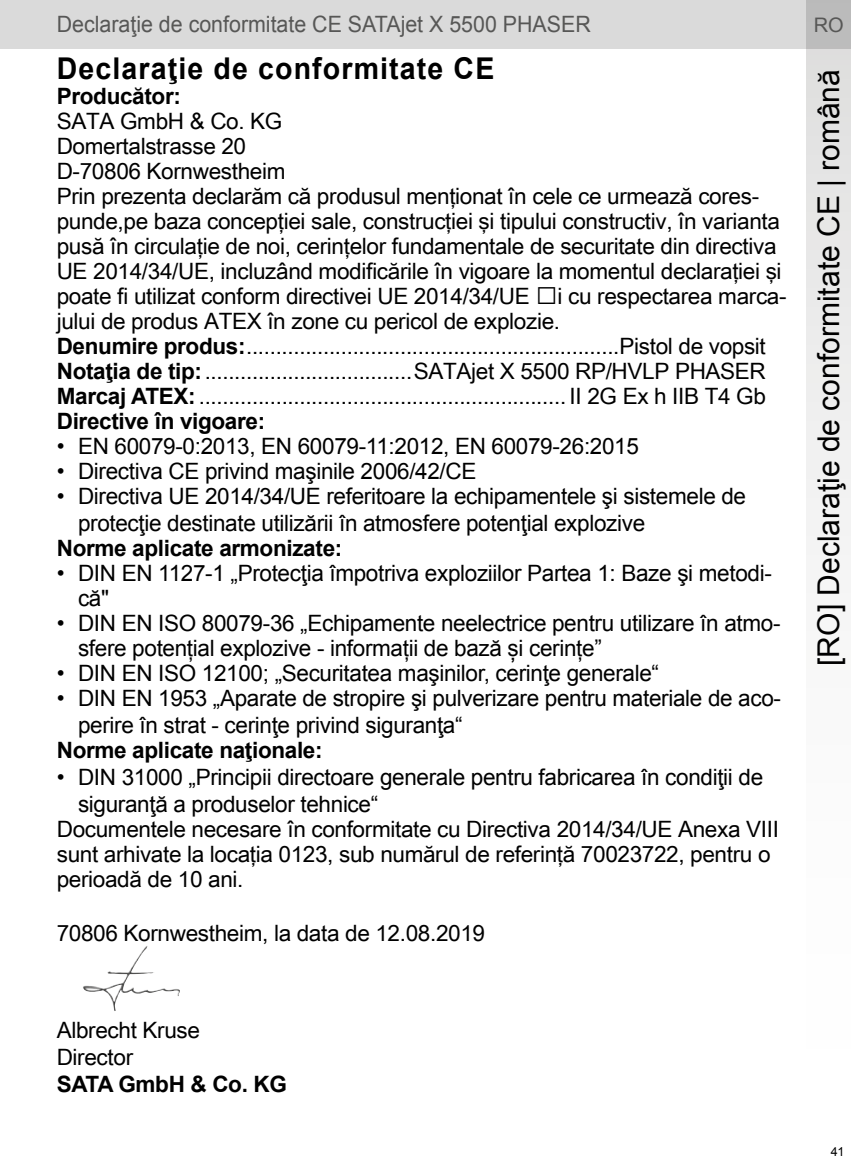
<style>
.page{position:relative;width:851px;height:1170px;background:#fff}
.page>*{position:absolute;margin:0;border:0;box-sizing:border-box;transform-origin:0 0}
.t1{font:30px "Arial";color:#000}
.t2{font:700 30px "Arial";letter-spacing:.04em;color:#000;scale:.95 1}
.t3{font:22.5px/25px "Arial Unicode MS";letter-spacing:-.015em;color:#000}
.t4{font:22.5px/27px "Arial";letter-spacing:-.015em;color:#000}
.t5{font:700 22.5px "Arial";letter-spacing:-.015em;color:#000}
.t6{font:22.5px "Arial";color:#575756;scale:.95 1}
.t7{font:20px "Arial";color:#575756}
.t8{font:12.5px "Arial";color:#000}
.s1{font-family:"Arial";font-weight:700}
</style>
<div class="page">
<div style="left:0;top:0;width:850px;height:49px;background:#dadada"></div>
<svg style="left:806px;top:0;width:44px;height:555px"></svg>
<img style="left:83px;top:946px;width:97px;height:65px">
<p class="t6" style="left:57px;top:10px;width:563px">Declaraţie de conformitate CE SATAjet X 5500 PHASER</p>
<p class="t7" style="left:813px;top:11px;width:31px">RO</p>
<h1 class="t2" style="left:57px;top:48px;width:462px">Declaraţie de conformitate CE</h1>
<p class="t5" style="left:57px;top:81px;width:126px">Producător:</p>
<p class="t3" style="left:57px;top:108px;width:731px">SATA GmbH &amp; Co. KG<br>Domertalstrasse 20<br>D-70806 Kornwestheim<br>Prin prezenta declarăm că produsul menţionat în cele ce urmează cores&shy;punde,pe baza concepţiei sale, construcţiei şi tipului constructiv, în varianta pusă în circulaţie de noi, cerinţelor fundamentale de securitate din directiva UE 2014/34/UE, incluzând modificările în vigoare la momentul declaraţiei şi poate fi utilizat conform directivei UE 2014/34/UE și cu respectarea marca&shy;jului de produs ATEX în zone cu pericol de explozie.<br><span class="s1">Denumire produs:</span>...............................................................Pistol de vopsit <span class="s1">Notaţia de tip:</span>...................................SATAjet X 5500 RP/HVLP PHASER <span class="s1">Marcaj ATEX:</span>.............................................................. II 2G Ex h IIB T4 Gb</p>
<p class="t5" style="left:57px;top:406px;width:210px">Directive în vigoare:</p>
<p class="t4" style="left:57px;top:432px;width:583px">• EN 60079-0:2013, EN 60079-11:2012, EN 60079-26:2015</p>
<p class="t4" style="left:57px;top:457px;width:421px">• Directiva CE privind maşinile 2006/42/CE</p>
<p class="t4" style="left:78px;top:482px;width:669px;text-indent:-21px">• Directiva UE 2014/34/UE referitoare la echipamentele şi sistemele de protecţie destinate utilizării în atmosfere potenţial explozive</p>
<p class="t5" style="left:57px;top:533px;width:287px">Norme aplicate armonizate:</p>
<p class="t4" style="left:78px;top:560px;width:695px;line-height:25px;text-indent:-21px">• DIN EN 1127-1 „Protecţia împotriva exploziilor Partea 1: Baze şi metodi&shy;că"</p>
<p class="t4" style="left:78px;top:610px;width:704px;line-height:25px;text-indent:-21px">• DIN EN ISO 80079-36 „Echipamente neelectrice pentru utilizare în atmo&shy;sfere potențial explozive - informații de bază și cerințe”</p>
<p class="t4" style="left:57px;top:659px;width:603px">• DIN EN ISO 12100; „Securitatea maşinilor, cerinţe generale“</p>
<p class="t4" style="left:78px;top:684px;width:704px;text-indent:-21px">• DIN EN 1953 „Aparate de stropire şi pulverizare pentru materiale de aco&shy;perire în strat - cerinţe privind siguranţa“</p>
<p class="t5" style="left:57px;top:735px;width:267px">Norme aplicate naţionale:</p>
<p class="t4" style="left:78px;top:763px;width:686px;text-indent:-21px">• DIN 31000 „Principii directoare generale pentru fabricarea în condiţii de siguranţă a produselor tehnice“</p>
<p class="t3" style="left:57px;top:816px;width:723px">Documentele necesare în conformitate cu Directiva 2014/34/UE Anexa VIII sunt arhivate la locaţia 0123, sub numărul de referinţă 70023722, pentru o perioadă de 10 ani.</p>
<p class="t3" style="left:57px;top:920px;width:430px">70806 Kornwestheim, la data de 12.08.2019</p>
<h1 class="t1" style="left:808px;top:665px;width:598px;rotate:-90deg">[RO] Declaraţie de conformitate CE | română</h1>
<p class="t3" style="left:57px;top:1016px;width:145px;line-height:27px">Albrecht Kruse<br>Director</p>
<p class="t5" style="left:57px;top:1069px;width:232px">SATA GmbH &amp; Co. KG</p>
<p class="t8" style="left:830px;top:1143px;width:15px">41</p>
</div>
